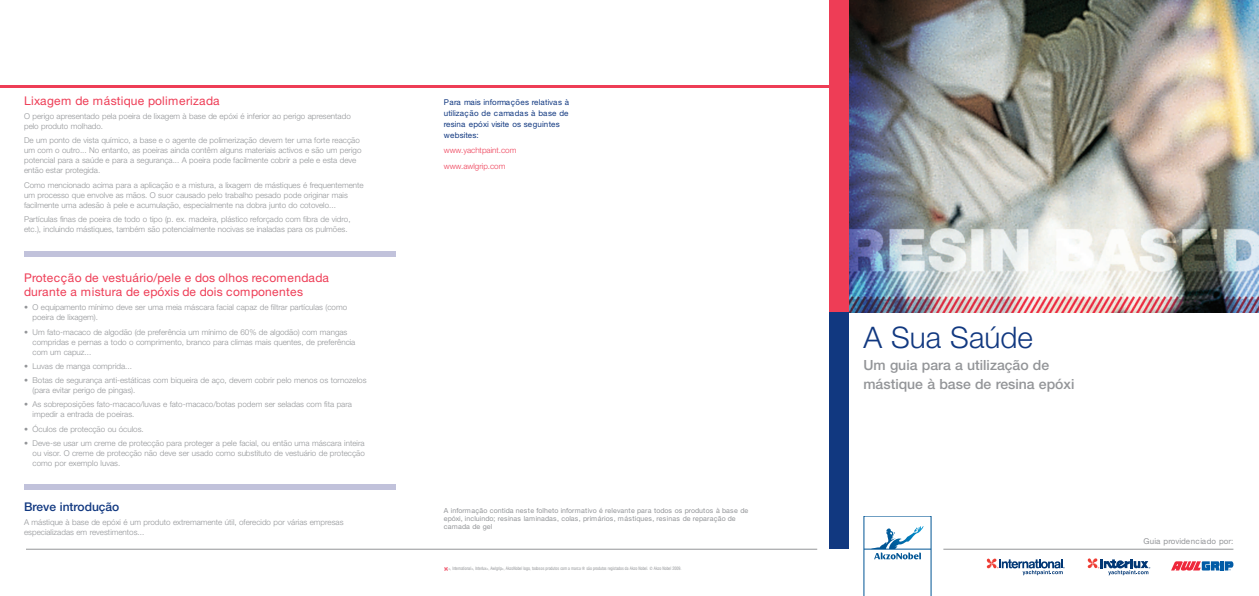
<style>
.page{position:relative;width:1259px;height:596px;background:#fff}
.page>*{position:absolute;margin:0;border:0;box-sizing:border-box;transform-origin:0 0}
.t1{font:300 29.7px "Helvetica Neue";color:#113880}
.t2{font:500 14px/19px "Helvetica Neue";color:#939598}
.t3{font:12px/14px "Helvetica Neue";letter-spacing:.025em;color:#ee3d56}
.t4{font:500 12px "Helvetica Neue";color:#113880}
.t5{font:300 8px/10px "Helvetica Neue";color:#939598}
.t6{font:8px/10.8px "Helvetica Neue";letter-spacing:.01em;color:#113880}
.t7{font:300 8px/15.7px "Helvetica Neue";color:#ee3d56}
.t8{font:8px "Helvetica Neue";letter-spacing:.025em;color:#939598}
.t9{font:7px/8px "Helvetica Neue";letter-spacing:.015em;color:#939598}
.t10{font:condensed 4.5px "Swiss 721 BT";color:#939598;scale:.9 1}
.s1{font-size:2.5px}
</style>
<div class="page">
<img style="left:849px;top:0;width:410px;height:312px">
<div style="left:839px;top:0;width:10px;height:312px;background:#ee3d56"></div>
<div style="left:839px;top:312px;width:10px;height:236px;background:#113880"></div>
<div style="left:829px;top:0;width:10px;height:312px;background:#ee3d56"></div>
<div style="left:829px;top:312px;width:10px;height:236px;background:#113880"></div>
<hr style="left:0;top:85px;width:839px;height:3px;background:#ee3d56">
<div style="left:24px;top:251px;width:371px;height:6px;background:#c1c2db"></div>
<div style="left:24px;top:484px;width:371px;height:5px;background:#c1c2db"></div>
<svg style="left:444px;top:567px;width:4px;height:3px"></svg>
<svg style="left:864px;top:516px;width:67px;height:79px"></svg>
<hr style="left:864px;top:548px;width:67px;height:1px;background:#005595">
<svg style="left:986px;top:558px;width:78px;height:17px"></svg>
<svg style="left:1087px;top:558px;width:63px;height:17px"></svg>
<svg style="left:1171px;top:561px;width:62px;height:9px"></svg>
<hr style="left:943px;top:548px;width:290px;height:1px;background:#939598">
<hr style="left:26px;top:548px;width:791px;height:1px;background:#939598">
<h3 class="t3" style="left:24px;top:95px;width:197px">Lixagem de mástique polimerizada</h3>
<p class="t5" style="left:24px;top:112px;width:328px">O perigo apresentado pela poeira de lixagem à base de epóxi é inferior ao perigo apresentado pelo produto molhado.</p>
<p class="t5" style="left:24px;top:136px;width:339px">De um ponto de vista químico, a base e o agente de polimerização devem ter uma forte reacção um com o outro... No entanto, as poeiras ainda contêm alguns materiais activos e são um perigo potencial para a saúde e para a segurança... A poeira pode facilmente cobrir a pele e esta deve então estar protegida.</p>
<p class="t5" style="left:24px;top:180px;width:341px">Como mencionado acima para a aplicação e a mistura, a lixagem de mástiques é frequentemente um processo que envolve as mãos. O suor causado pelo trabalho pesado pode originar mais facilmente uma adesão à pele e acumulação, especialmente na dobra junto do cotovelo...</p>
<p class="t5" style="left:24px;top:215px;width:328px">Partículas finas de poeira de todo o tipo (p. ex. madeira, plástico reforçado com fibra de vidro, etc.), incluindo mástiques, também são potencialmente nocivas se inaladas para os pulmões.</p>
<h3 class="t3" style="left:24px;top:272px;width:306px">Protecção de vestuário/pele e dos olhos recomendada durante a mistura de epóxis de dois componentes</h3>
<p class="t5" style="left:33px;top:303px;width:316px;text-indent:-9px">• O equipamento mínimo deve ser uma meia máscara facial capaz de filtrar partículas (como poeira de lixagem).</p>
<p class="t5" style="left:33px;top:327px;width:324px;text-indent:-8px">• Um fato-macaco de algodão (de preferência um mínimo de 60% de algodão) com mangas compridas e pernas a todo o comprimento, branco para climas mais quentes, de preferência com um capuz...</p>
<p class="t5" style="left:24px;top:361px;width:109px">• Luvas de manga comprida...</p>
<p class="t5" style="left:33px;top:376px;width:335px;text-indent:-8px">• Botas de segurança anti-estáticas com biqueira de aço, devem cobrir pelo menos os tornozelos (para evitar perigo de pingas).</p>
<p class="t5" style="left:33px;top:400px;width:321px;text-indent:-8px">• As sobreposições fato-macaco/luvas e fato-macaco/botas podem ser seladas com fita para impedir a entrada de poeiras.</p>
<p class="t5" style="left:24px;top:424px;width:121px">• Óculos de protecção ou óculos.</p>
<p class="t5" style="left:33px;top:438px;width:334px;text-align:justify;text-indent:-8px">• Deve-se usar um creme de protecção para proteger a pele facial, ou então uma máscara inteira ou visor. O creme de protecção não deve ser usado como substituto de vestuário de protecção como por exemplo luvas.</p>
<h3 class="t4" style="left:24px;top:502px;width:97px">Breve introdução</h3>
<p class="t5" style="left:24px;top:517px;width:321px">A mástique à base de epóxi é um produto extremamente útil, oferecido por várias empresas especializadas em revestimentos...</p>
<p class="t6" style="left:444px;top:97px;width:127px">Para mais informações relativas à utilização de camadas à base de resina epóxi visite os seguintes websites:</p>
<p class="t7" style="left:444px;top:143px;width:74px">www.yachtpaint.com www.awlgrip.com</p>
<p class="t9" style="left:444px;top:506px;width:306px">A informação contida neste folheto informativo é relevante para todos os produtos à base de epóxi, incluindo; resinas laminadas, colas, primários, mástiques, resinas de reparação de camada de gel</p>
<p class="t10" style="left:448px;top:566px;width:260px"><span class="s1">®</span>, International<span class="s1">®</span>, Interlux<span class="s1">®</span>, Awlgrip<span class="s1">®</span>, AkzoNobel logo, todosos produtos com a marca ® são produtos registados da Akzo Nobel. © Akzo Nobel 2009.</p>
<h1 class="t1" style="left:863px;top:326px;width:171px">A Sua Saúde</h1>
<h2 class="t2" style="left:863px;top:357px;width:212px">Um guia para a utilização de mástique à base de resina epóxi</h2>
<p class="t8" style="left:1143px;top:538px;width:91px">Guia providenciado por:</p>
</div>
